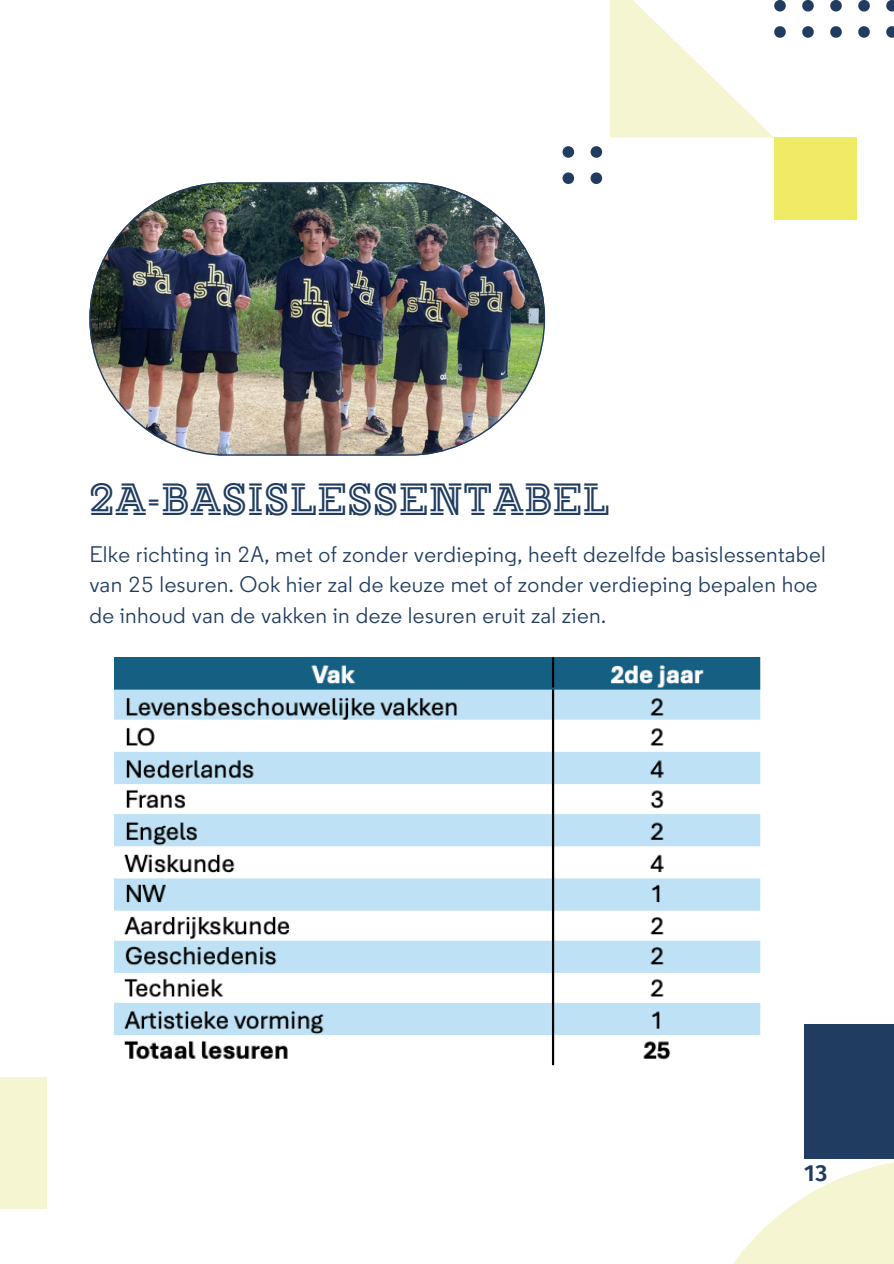
<style>
.page{position:relative;width:894px;height:1264px;background:#fff}
.page>*{position:absolute;margin:0;border:0;box-sizing:border-box;transform-origin:0 0}
.t1{font:700 45px "Regular Inline";letter-spacing:.02em;color:#203c60}
.t2{font:600 23.25px "Fira Sans";color:#203c60}
.t3{font:22.5px/30.3px "Regular";letter-spacing:.015em;color:#203c60}
</style>
<div class="page">
<div style="left:0;top:1077px;width:46px;height:131px;background:#f5f5d2"></div>
<div style="left:773px;top:138px;width:83px;height:82px;background:#f0eb64"></div>
<svg style="left:886px;top:26px;width:7px;height:12px"></svg>
<svg style="left:858px;top:26px;width:11px;height:12px"></svg>
<svg style="left:830px;top:26px;width:11px;height:12px"></svg>
<svg style="left:802px;top:26px;width:11px;height:12px"></svg>
<svg style="left:886px;top:0;width:7px;height:12px"></svg>
<svg style="left:590px;top:172px;width:12px;height:12px"></svg>
<svg style="left:562px;top:172px;width:12px;height:12px"></svg>
<svg style="left:590px;top:146px;width:12px;height:12px"></svg>
<svg style="left:562px;top:146px;width:12px;height:12px"></svg>
<svg style="left:858px;top:0;width:11px;height:12px"></svg>
<svg style="left:830px;top:0;width:11px;height:12px"></svg>
<svg style="left:802px;top:0;width:11px;height:12px"></svg>
<svg style="left:610px;top:0;width:175px;height:138px"></svg>
<div style="left:804px;top:1024px;width:89px;height:134px;background:#203c60"></div>
<svg style="left:734px;top:1158px;width:159px;height:105px"></svg>
<img style="left:89px;top:182px;width:456px;height:273px">
<img style="left:114px;top:657px;width:647px;height:409px">
<p class="t1" style="left:89px;top:472px;width:521px">2A-BASISLESSENTABEL</p>
<h1 class="t3" style="left:89px;top:539px;width:737px">Elke richting in 2A, met of zonder verdieping, heeft dezelfde basislessentabel van 25 lesuren. Ook hier zal de keuze met of zonder verdieping bepalen hoe de inhoud van de vakken in deze lesuren eruit zal zien.</h1>
<p class="t2" style="left:804px;top:1159px;width:25px">13</p>
</div>
